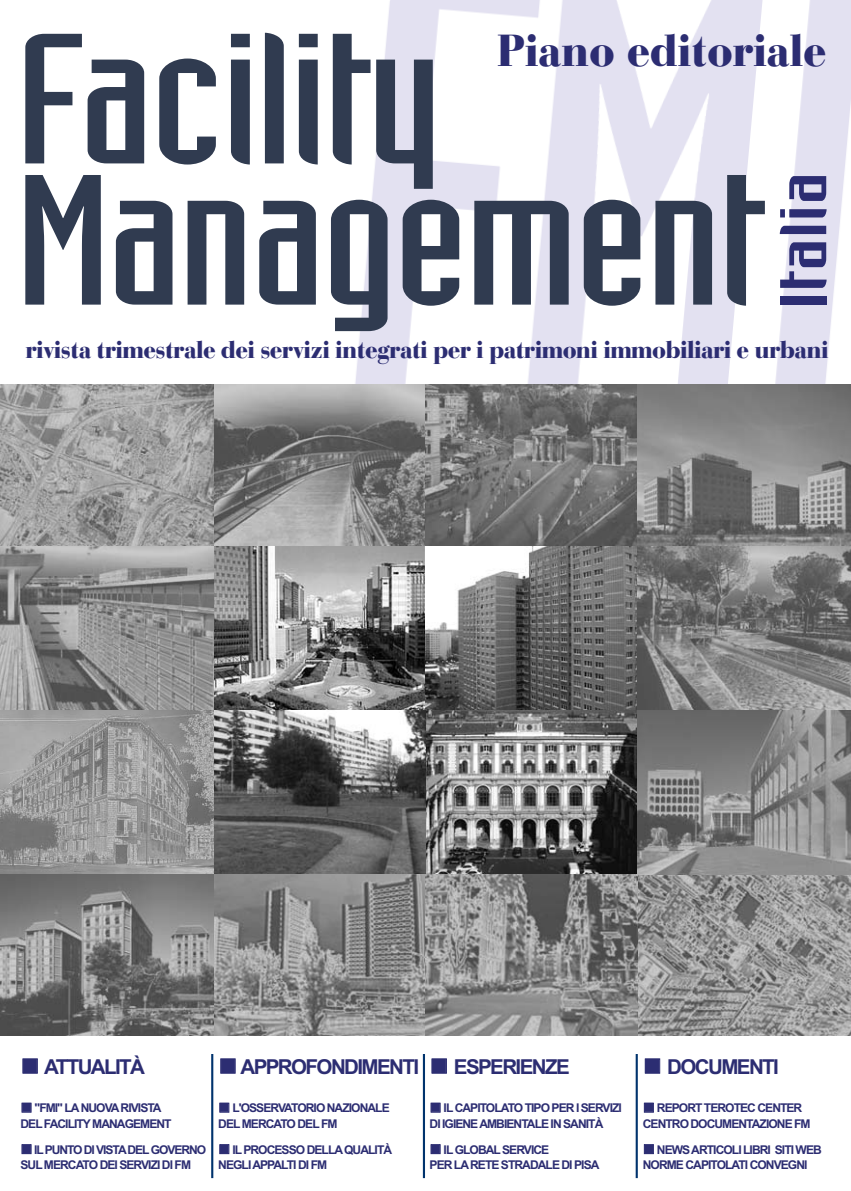
<style>
.page{position:relative;width:851px;height:1191px;background:#fff}
.page>*{position:absolute;margin:0;border:0;box-sizing:border-box;transform-origin:0 0}
.t1{font:181.4px/141.2px "Industria Solid";letter-spacing:-.015em;color:#303b50;scale:1.4 1}
.t2{font:64.4px "Industria Solid";color:#2c2d72;scale:1.74 1}
.t3{font:900 44.6px "Bauer Bodoni";letter-spacing:-.01em;color:#2c2d72;scale:.95 1}
.t4{font:900 24px "Bauer Bodoni";letter-spacing:-.03em;color:#2c2d72;scale:.95 1}
.t5{font:700 20.6px "Arial";letter-spacing:-.08em;color:#2c2d72}
.t6{font:700 12px/15.4px "Arial";letter-spacing:-.08em;color:#2c2d72}
</style>
<div class="page">
<img style="left:320px;top:1px;width:530px;height:384px">
<img style="left:0;top:385px;width:214px;height:161px">
<svg style="left:214px;top:385px;width:211px;height:161px;background:#888"></svg>
<svg style="left:425px;top:385px;width:212px;height:161px;background:#747474"></svg>
<svg style="left:637px;top:385px;width:213px;height:161px;background:#828282"></svg>
<svg style="left:0;top:546px;width:214px;height:164px;background:#8f8f8f"></svg>
<svg style="left:214px;top:546px;width:211px;height:164px;background:#8a8a8a"></svg>
<svg style="left:425px;top:546px;width:212px;height:164px;background:#7d7d7d"></svg>
<img style="left:0;top:710px;width:214px;height:164px">
<img style="left:637px;top:874px;width:213px;height:161px">
<img style="left:425px;top:710px;width:212px;height:164px">
<svg style="left:214px;top:710px;width:211px;height:164px;background:#6c6c6c"></svg>
<svg style="left:637px;top:546px;width:213px;height:164px;background:#7e7e7e"></svg>
<svg style="left:0;top:874px;width:214px;height:161px;background:#7b7b7b"></svg>
<img style="left:214px;top:874px;width:211px;height:161px">
<svg style="left:637px;top:710px;width:213px;height:164px;background:#858585"></svg>
<svg style="left:425px;top:874px;width:212px;height:161px;background:#888"></svg>
<hr style="left:211px;top:1054px;width:2px;height:124px;background:#00336d">
<hr style="left:423px;top:1054px;width:2px;height:124px;background:#00336d">
<hr style="left:635px;top:1054px;width:2px;height:124px;background:#00336d">
<h1 class="t1" style="left:16px;top:41px;width:536px">Facility<br>Management</h1>
<h3 class="t3" style="left:497px;top:33px;width:348px">Piano editoriale</h3>
<h2 class="t2" style="left:780px;top:308px;width:80px;rotate:-90deg">Italia</h2>
<h3 class="t4" style="left:25px;top:340px;width:847px">rivista trimestrale dei servizi integrati per i patrimoni immobiliari e urbani</h3>
<h3 class="t5" style="left:44px;top:1059px;width:103px">ATTUALITÀ</h3>
<p class="t6" style="left:20px;top:1101px;width:153px;text-align:center">"FMI" LA NUOVA RIVISTA<br>DEL FACILITY MANAGEMENT</p>
<p class="t6" style="left:20px;top:1142px;width:187px;text-indent:14px">IL PUNTO DI VISTADEL GOVERNO<br>SUL MERCATO DEI SERVIZI DI FM</p>
<h3 class="t5" style="left:240px;top:1059px;width:180px">APPROFONDIMENTI</h3>
<p class="t6" style="left:218px;top:1101px;width:173px;text-indent:14px">L'OSSERVATORIO NAZIONALE<br>DEL MERCATO DEL FM</p>
<p class="t6" style="left:218px;top:1142px;width:175px;text-indent:14px">IL PROCESSO DELLA QUALITÀ<br>NEGLI APPALTI DI FM</p>
<h3 class="t5" style="left:454px;top:1059px;width:117px">ESPERIENZE</h3>
<p class="t6" style="left:429px;top:1101px;width:194px;text-indent:14px">IL CAPITOLATO TIPO PER I SERVIZI<br>DI IGIENE AMBIENTALE IN SANITÀ</p>
<p class="t6" style="left:429px;top:1142px;width:171px;text-indent:14px">IL GLOBAL SERVICE<br>PER LA RETE STRADALE DI PISA</p>
<h3 class="t5" style="left:667px;top:1059px;width:113px">DOCUMENTI</h3>
<p class="t6" style="left:642px;top:1101px;width:169px;text-align:center">REPORT TEROTEC CENTER<br>CENTRO DOCUMENTAZIONE FM</p>
<p class="t6" style="left:642px;top:1142px;width:180px;text-indent:14px">NEWS ARTICOLI LIBRI SITI WEB<br>NORME CAPITOLATI CONVEGNI</p>
</div>
